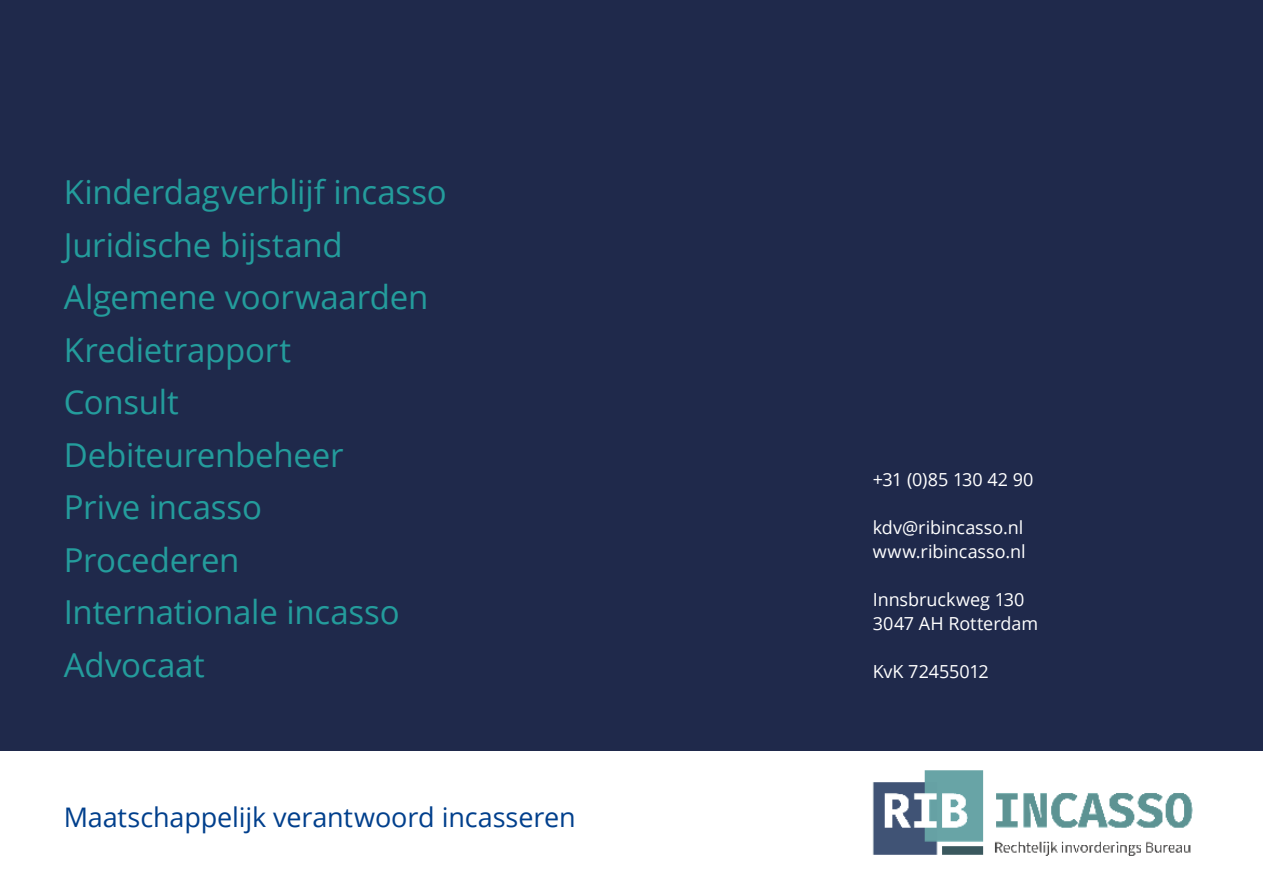
<style>
.page{position:relative;width:1263px;height:893px;background:#fff}
.page>*{position:absolute;margin:0;border:0;box-sizing:border-box;transform-origin:0 0}
.t1{font:33px/52.5px "Open Sans";letter-spacing:-.005em;color:#249c9c}
.t2{font:27px "Open Sans";letter-spacing:-.005em;color:#003f8c}
.t3{font:18px/24px "Open Sans";letter-spacing:-.005em;color:#fff}
</style>
<div class="page">
<div style="left:0;top:0;width:1263px;height:750px;background:#1f294b"></div>
<img style="left:872px;top:770px;width:321px;height:86px">
<p class="t1" style="left:64px;top:165px;width:385px">Kinderdagverblijf incasso<br>Juridische bijstand<br>Algemene voorwaarden<br>Kredietrapport<br>Consult<br>Debiteurenbeheer<br>Prive incasso<br>Procederen<br>Internationale incasso<br>Advocaat</p>
<p class="t2" style="left:64px;top:798px;width:513px">Maatschappelijk verantwoord incasseren</p>
<p class="t3" style="left:873px;top:467px;width:162px">+31 (0)85 130 42 90</p>
<p class="t3" style="left:873px;top:515px;width:154px">kdv@ribincasso.nl www.ribincasso.nl</p>
<p class="t3" style="left:873px;top:587px;width:167px">Innsbruckweg 130<br>3047 AH Rotterdam</p>
<p class="t3" style="left:873px;top:659px;width:117px">KvK 72455012</p>
</div>
